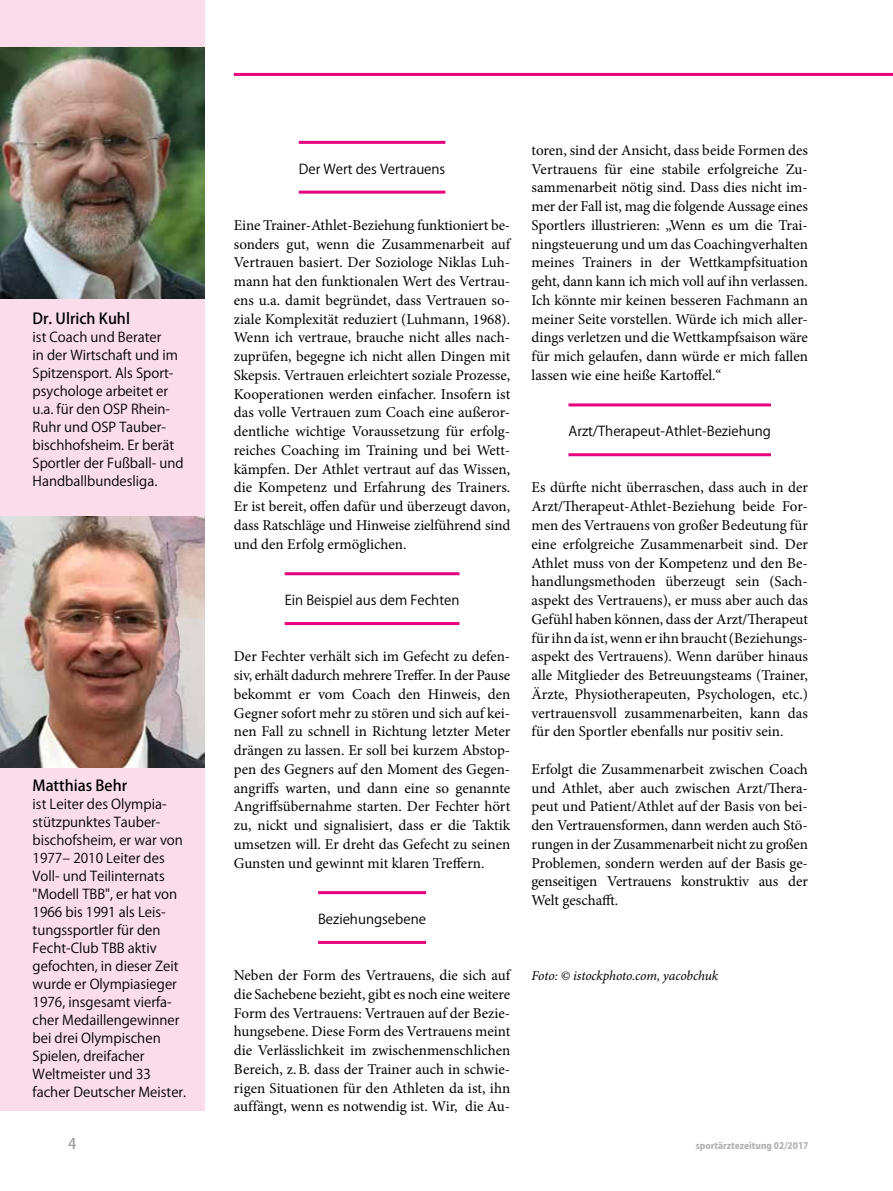
<style>
.page{position:relative;width:893px;height:1191px;background:#fff}
.page>*{position:absolute;margin:0;border:0;box-sizing:border-box;transform-origin:0 0}
.t1{font:15px/18.8px "Minion Pro";color:#000;text-align:justify}
.t2{font:500 15px "Koz Go Pro";color:#000}
.t3{font:500 14.7px "Koz Go Pro";color:#9c9d9d}
.t4{font:13.5px/18px "Koz Go Pro";color:#000}
.t5{font:italic 13.5px "Minion Pro";letter-spacing:-.01em;color:#000}
.t6{font:800 9px "Koz Go Pro";color:#b1b2b3}
</style>
<div class="page">
<hr style="left:299px;top:141px;width:146px;height:3px;background:#e5007d">
<hr style="left:299px;top:191px;width:146px;height:3px;background:#e5007d">
<hr style="left:285px;top:572px;width:174px;height:3px;background:#e5007d">
<hr style="left:285px;top:622px;width:174px;height:3px;background:#e5007d">
<hr style="left:318px;top:891px;width:108px;height:3px;background:#e5007d">
<hr style="left:318px;top:941px;width:108px;height:3px;background:#e5007d">
<hr style="left:568px;top:403px;width:203px;height:3px;background:#e5007d">
<hr style="left:568px;top:453px;width:203px;height:3px;background:#e5007d">
<hr style="left:234px;top:73px;width:659px;height:3px;background:#e5007d">
<div style="left:0;top:0;width:204px;height:1110px;background:#fadceb"></div>
<img style="left:0;top:516px;width:204px;height:251px">
<img style="left:0;top:48px;width:204px;height:251px">
<p class="t2" style="left:33px;top:309px;width:99px">Dr. Ulrich Kuhl</p>
<p class="t4" style="left:33px;top:328px;width:153px">ist Coach und Berater<br>in der Wirtschaft und im<br>Spitzensport. Als Sport&shy;psychologe arbeitet er u.a. für den OSP Rhein-<br>Ruhr und OSP Tauber&shy;bischhofsheim. Er berät<br>Sportler der Fußball- und<br>Handballbundesliga.</p>
<p class="t2" style="left:33px;top:776px;width:96px">Matthias Behr</p>
<p class="t4" style="left:33px;top:795px;width:155px">ist Leiter des Olympia&shy;stützpunktes Tauber&shy;bischofsheim, er war von<br>1977– 2010 Leiter des<br>Voll- und Teilinternats "Modell TBB", er hat von<br>1966 bis 1991 als Leis&shy;tungssportler für den<br>Fecht-Club TBB aktiv gefochten, in dieser Zeit wurde er Olympiasieger<br>1976, insgesamt vierfa&shy;cher Medaillengewinner bei drei Olympischen<br>Spielen, dreifacher<br>Weltmeister und 33 facher Deutscher Meister.</p>
<p class="t4" style="left:299px;top:160px;width:148px">Der Wert des Vertrauens</p>
<p class="t1" style="left:234px;top:216px;width:278px">Eine Trainer-Athlet-Beziehung funktioniert be&shy;sonders gut, wenn die Zusammenarbeit auf Vertrauen basiert. Der Soziologe Niklas Luh&shy;mann hat den funktionalen Wert des Vertrau&shy;ens u.a. damit begründet, dass Vertrauen so&shy;ziale Komplexität reduziert (Luhmann, 1968).<br>Wenn ich vertraue, brauche nicht alles nach&shy;zuprüfen, begegne ich nicht allen Dingen mit Skepsis. Vertrauen erleichtert soziale Prozesse, Kooperationen werden einfacher. Insofern ist das volle Vertrauen zum Coach eine außeror&shy;dentliche wichtige Voraussetzung für erfolg&shy;reiches Coaching im Training und bei Wett&shy;kämpfen. Der Athlet vertraut auf das Wissen, die Kompetenz und Erfahrung des Trainers.<br>Er ist bereit, offen dafür und überzeugt davon, dass Ratschläge und Hinweise zielführend sind und den Erfolg ermöglichen.</p>
<p class="t4" style="left:285px;top:591px;width:176px">Ein Beispiel aus dem Fechten</p>
<p class="t1" style="left:234px;top:647px;width:278px">Der Fechter verhält sich im Gefecht zu defen&shy;siv, erhält dadurch mehrere Treffer. In der Pause bekommt er vom Coach den Hinweis, den Gegner sofort mehr zu stören und sich auf kei&shy;nen Fall zu schnell in Richtung letzter Meter drängen zu lassen. Er soll bei kurzem Abstop&shy;pen des Gegners auf den Moment des Gegen&shy;angriffs warten, und dann eine so genannte Angriffsübernahme starten. Der Fechter hört zu, nickt und signalisiert, dass er die Taktik umsetzen will. Er dreht das Gefecht zu seinen Gunsten und gewinnt mit klaren Treffern.</p>
<p class="t4" style="left:318px;top:910px;width:109px">Beziehungsebene</p>
<p class="t1" style="left:234px;top:966px;width:278px">Neben der Form des Vertrauens, die sich auf die Sachebene bezieht, gibt es noch eine weitere Form des Vertrauens: Vertrauen auf der Bezie&shy;hungsebene. Diese Form des Vertrauens meint die Verlässlichkeit im zwischenmenschlichen Bereich, z.B. dass der Trainer auch in schwie&shy;rigen Situationen für den Athleten da ist, ihn auffängt, wenn es notwendig ist. Wir, die Au-</p>
<p class="t1" style="left:531px;top:141px;width:278px">toren, sind der Ansicht, dass beide Formen des Vertrauens für eine stabile erfolgreiche Zu&shy;sammenarbeit nötig sind. Dass dies nicht im&shy;mer der Fall ist, mag die folgende Aussage eines Sportlers illustrieren: „Wenn es um die Trai&shy;ningsteuerung und um das Coachingverhalten meines Trainers in der Wettkampfsituation geht, dann kann ich mich voll auf ihn verlassen.<br>Ich könnte mir keinen besseren Fachmann an meiner Seite vorstellen. Würde ich mich aller&shy;dings verletzen und die Wettkampfsaison wäre für mich gelaufen, dann würde er mich fallen lassen wie eine heiße Kartoffel.“</p>
<p class="t4" style="left:568px;top:422px;width:204px">Arzt/Therapeut-Athlet-Beziehung</p>
<p class="t1" style="left:531px;top:478px;width:278px">Es dürfte nicht überraschen, dass auch in der Arzt/Therapeut-Athlet-Beziehung beide For&shy;men des Vertrauens von großer Bedeutung für eine erfolgreiche Zusammenarbeit sind. Der Athlet muss von der Kompetenz und den Be&shy;handlungsmethoden überzeugt sein (Sach&shy;aspekt des Vertrauens), er muss aber auch das Gefühl haben können, dass der Arzt/Therapeut für ihn da ist, wenn er ihn braucht (Beziehungs&shy;aspekt des Vertrauens). Wenn darüber hinaus alle Mitglieder des Betreuungsteams (Trainer, Ärzte, Physiotherapeuten, Psychologen, etc.) vertrauensvoll zusammenarbeiten, kann das für den Sportler ebenfalls nur positiv sein.</p>
<p class="t1" style="left:531px;top:759px;width:278px">Erfolgt die Zusammenarbeit zwischen Coach und Athlet, aber auch zwischen Arzt/Thera&shy;peut und Patient/Athlet auf der Basis von bei&shy;den Vertrauensformen, dann werden auch Stö&shy;rungen in der Zusammenarbeit nicht zu großen Problemen, sondern werden auf der Basis ge&shy;genseitigen Vertrauens konstruktiv aus der Welt geschafft.</p>
<p class="t5" style="left:531px;top:967px;width:188px">Foto: © istockphoto.com, yacobchuk</p>
<p class="t3" style="left:68px;top:1134px;width:10px">4</p>
<p class="t6" style="left:696px;top:1139px;width:114px">sportärztezeitung 02/2017</p>
</div>
